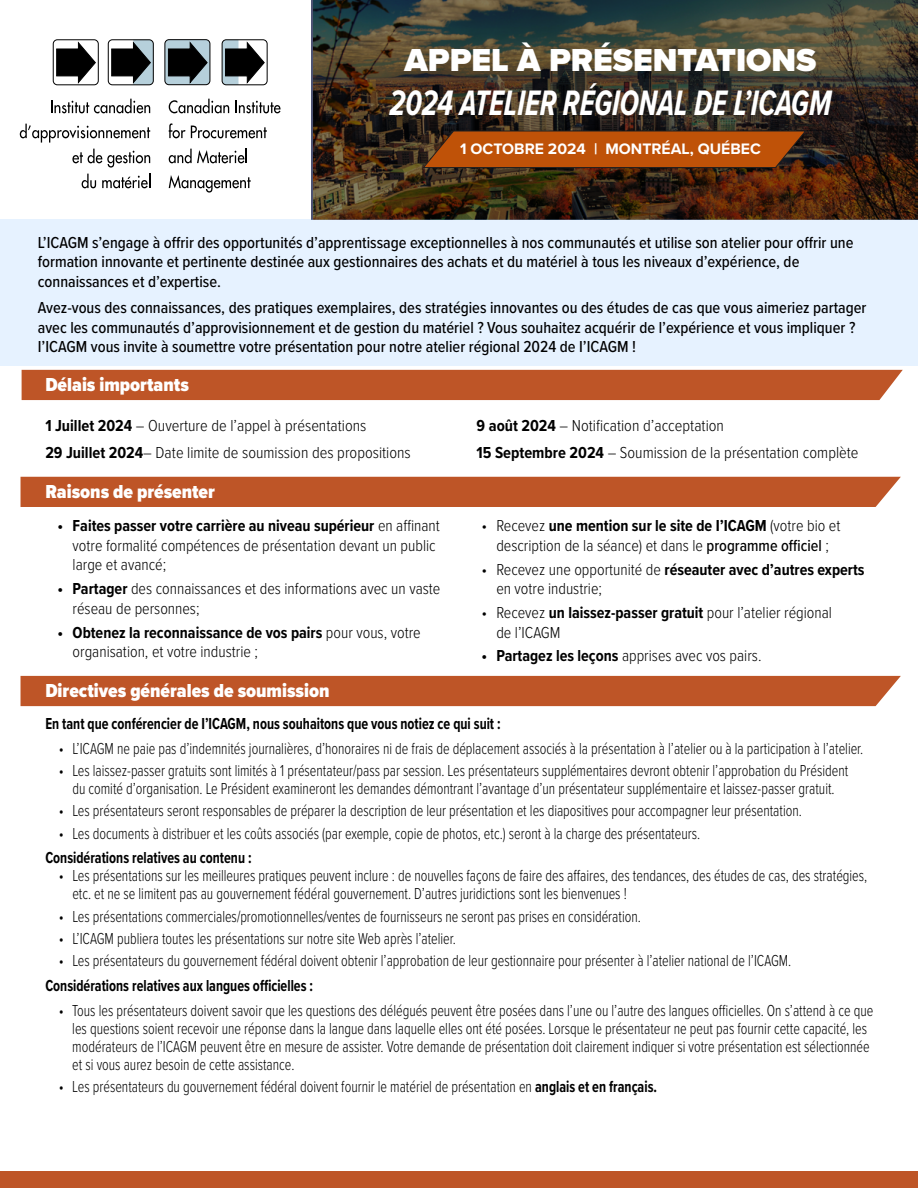
<style>
.page{position:relative;width:918px;height:1188px;background:#fff}
.page>*{position:absolute;margin:0;border:0;box-sizing:border-box;transform-origin:0 0}
.t1{font:italic 700 36.75px "Proxima Nova Cond";color:#fff;scale:.83 1}
.t2{font:900 33px "Proxima Nova";color:#fff}
.t3{font:900 19.5px "Proxima Nova Cond";color:#fff}
.t4{font:300 16.5px/18px "Proxima Nova Cond";color:#000;scale:.86 1}
.t5{font:300 16.5px/19.5px "Proxima Nova Cond";color:#000}
.t6{font:500 16.5px/19.5px "Proxima Nova Cond";color:#000}
.t7{font:700 16.5px "Proxima Nova Cond";color:#000;scale:.86 1}
.t8{font:700 15.75px "Proxima Nova";color:#fff}
.s1{font-weight:700}
.s2{font-weight:500}
</style>
<div class="page">
<img style="left:313px;top:0;width:605px;height:219px">
<svg style="left:169px;top:99px;width:60px;height:14px"></svg>
<svg style="left:236px;top:101px;width:45px;height:12px"></svg>
<svg style="left:169px;top:123px;width:98px;height:15px"></svg>
<svg style="left:169px;top:149px;width:78px;height:14px"></svg>
<svg style="left:169px;top:175px;width:82px;height:18px"></svg>
<div style="left:108px;top:40px;width:45px;height:45px;background:linear-gradient(to bottom,#fff,#fff);border-radius:4px"></div>
<div style="left:53px;top:40px;width:45px;height:45px;background:linear-gradient(to bottom,#fafafa,#fafafa);border-radius:4px"></div>
<div style="left:53px;top:40px;width:45px;height:45px;border:1px solid #000;border-radius:4px"></div>
<svg style="left:57px;top:43px;width:38px;height:40px"></svg>
<div style="left:108px;top:40px;width:45px;height:45px;border:1px solid #000;border-radius:4px"></div>
<svg style="left:112px;top:40px;width:41px;height:45px"></svg>
<div style="left:222px;top:40px;width:45px;height:45px;border:1px solid #000;border-radius:4px"></div>
<svg style="left:222px;top:40px;width:42px;height:45px"></svg>
<svg style="left:165px;top:40px;width:45px;height:45px"></svg>
<div style="left:165px;top:40px;width:45px;height:45px;border:1px solid #000;border-radius:4px"></div>
<svg style="left:168px;top:43px;width:39px;height:40px;background:#434c50"></svg>
<svg style="left:51px;top:99px;width:99px;height:14px"></svg>
<svg style="left:20px;top:124px;width:130px;height:19px"></svg>
<svg style="left:72px;top:149px;width:78px;height:19px"></svg>
<svg style="left:82px;top:174px;width:14px;height:14px"></svg>
<svg style="left:102px;top:174px;width:48px;height:14px"></svg>
<svg style="left:423px;top:131px;width:383px;height:37px;background:#ad4c0a"></svg>
<div style="left:0;top:219px;width:918px;height:147px;background:#e6f2ff"></div>
<div style="left:22px;top:370px;width:881px;height:30px;background:#be5527"></div>
<div style="left:0;top:1172px;width:918px;height:16px;background:#be5527"></div>
<div style="left:21px;top:477px;width:880px;height:30px;background:#be5527"></div>
<div style="left:21px;top:676px;width:880px;height:30px;background:#be5527"></div>
<h2 class="t2" style="left:405px;top:35px;width:413px">APPEL À PRÉSENTATIONS</h2>
<h1 class="t1" style="left:390px;top:76px;width:534px">2024 ATELIER RÉGIONAL DE L’ICAGM</h1>
<p class="t8" style="left:460px;top:137px;width:302px">1 OCTOBRE 2024 | MONTRÉAL, QUÉBEC</p>
<p class="t6" style="left:38px;top:232px;width:817px">L’ICAGM s’engage à offrir des opportunités d’apprentissage exceptionnelles à nos communautés et utilise son atelier pour offrir une formation innovante et pertinente destinée aux gestionnaires des achats et du matériel à tous les niveaux d’expérience, de connaissances et d’expertise.</p>
<p class="t6" style="left:38px;top:297px;width:830px">Avez-vous des connaissances, des pratiques exemplaires, des stratégies innovantes ou des études de cas que vous aimeriez partager avec les communautés d’approvisionnement et de gestion du matériel ? Vous souhaitez acquérir de l’expérience et vous impliquer ?<br>I’ICAGM vous invite à soumettre votre présentation pour notre atelier régional 2024 de I’ICAGM !</p>
<p class="t3" style="left:45px;top:370px;width:145px">Délais importants</p>
<p class="t5" style="left:45px;top:411px;width:367px;line-height:27px"><span class="s1">1 Juillet 2024</span> – Ouverture de l’appel à présentations<br><span class="s1">29 Juillet 2024</span>– Date limite de soumission des propositions</p>
<p class="t5" style="left:477px;top:411px;width:383px;line-height:27px"><span class="s1">9 août 2024</span> – Notification d’acceptation<br><span class="s1">15 Septembre 2024</span> – Soumission de la présentation complète</p>
<p class="t3" style="left:46px;top:478px;width:171px">Raisons de présenter</p>
<p class="t5" style="left:73px;top:515px;width:369px;text-indent:-15px"><span class="s1">• Faites passer votre carrière au niveau supérieur</span> en affinant votre formalité compétences de présentation devant un public large et avancé;</p>
<p class="t5" style="left:73px;top:578px;width:369px;text-indent:-15px"><span class="s1">• Partager</span> des connaissances et des informations avec un vaste réseau de personnes;</p>
<p class="t5" style="left:73px;top:622px;width:350px;text-indent:-15px"><span class="s1">• Obtenez la reconnaissance de vos pairs</span> pour vous, votre organisation, et votre industrie ;</p>
<p class="t5" style="left:481px;top:515px;width:361px;text-align:center">• Recevez <span class="s1">une mention sur le site de I’ICAGM</span> (votre bio et description de la séance) et dans le <span class="s2">programme officiel</span> ;</p>
<p class="t5" style="left:496px;top:559px;width:370px;text-indent:-15px">• Recevez une opportunité de <span class="s1">réseauter avec d’autres experts </span>en votre industrie;</p>
<p class="t5" style="left:496px;top:602px;width:337px;text-indent:-15px">• Recevez <span class="s1">un laissez-passer gratuit</span> pour l’atelier régional de l’ICAGM</p>
<p class="t5" style="left:481px;top:645px;width:282px"><span class="s1">• Partagez les leçons</span> apprises avec vos pairs.</p>
<p class="t3" style="left:45px;top:677px;width:286px">Directives générales de soumission</p>
<p class="t7" style="left:45px;top:711px;width:531px">En tant que conférencier de I’ICAGM, nous souhaitons que vous notiez ce qui suit :</p>
<p class="t4" style="left:59px;top:738px;width:937px">• L’ICAGM ne paie pas d’indemnités journalières, d’honoraires ni de frais de déplacement associés à la présentation à l’atelier ou à la participation à l’atelier.</p>
<p class="t4" style="left:59px;top:761px;width:919px;text-align:center">• Les laissez-passer gratuits sont limités à 1 présentateur/pass par session. Les présentateurs supplémentaires devront obtenir l’approbation du Président du comité d’organisation. Le Président examineront les demandes démontrant l’avantage d’un présentateur supplémentaire et laissez-passer gratuit.</p>
<p class="t4" style="left:59px;top:801px;width:866px">• Les présentateurs seront responsables de préparer la description de leur présentation et les diapositives pour accompagner leur présentation.</p>
<p class="t4" style="left:59px;top:823px;width:747px">• Les documents à distribuer et les coûts associés (par exemple, copie de photos, etc.) seront à la charge des présentateurs.</p>
<p class="t7" style="left:45px;top:846px;width:241px">Considérations relatives au contenu :</p>
<p class="t4" style="left:72px;top:866px;width:926px;text-indent:-13px">• Les présentations sur les meilleures pratiques peuvent inclure : de nouvelles façons de faire des affaires, des tendances, des études de cas, des stratégies, etc. et ne se limitent pas au gouvernement fédéral gouvernement. D’autres juridictions sont les bienvenues !</p>
<p class="t4" style="left:59px;top:906px;width:678px">• Les présentations commerciales/promotionnelles/ventes de fournisseurs ne seront pas prises en considération.</p>
<p class="t4" style="left:59px;top:929px;width:463px">• L’ICAGM publiera toutes les présentations sur notre site Web après l’atelier.</p>
<p class="t4" style="left:59px;top:951px;width:853px">• Les présentateurs du gouvernement fédéral doivent obtenir l’approbation de leur gestionnaire pour présenter à l’atelier national de l’ICAGM.</p>
<p class="t7" style="left:45px;top:973px;width:313px">Considérations relatives aux langues officielles :</p>
<p class="t4" style="left:72px;top:1000px;width:933px;text-indent:-13px">• Tous les présentateurs doivent savoir que les questions des délégués peuvent être posées dans l’une ou l’autre des langues officielles. On s’attend à ce que les questions soient recevoir une réponse dans la langue dans laquelle elles ont été posées. Lorsque le présentateur ne peut pas fournir cette capacité, les modérateurs de l’ICAGM peuvent être en mesure de assister. Votre demande de présentation doit clairement indiquer si votre présentation est sélectionnée et si vous aurez besoin de cette assistance.</p>
<p class="t4" style="left:59px;top:1077px;width:697px">• Les présentateurs du gouvernement fédéral doivent fournir le matériel de présentation en <span class="s1">anglais et en français.</span></p>
</div>
